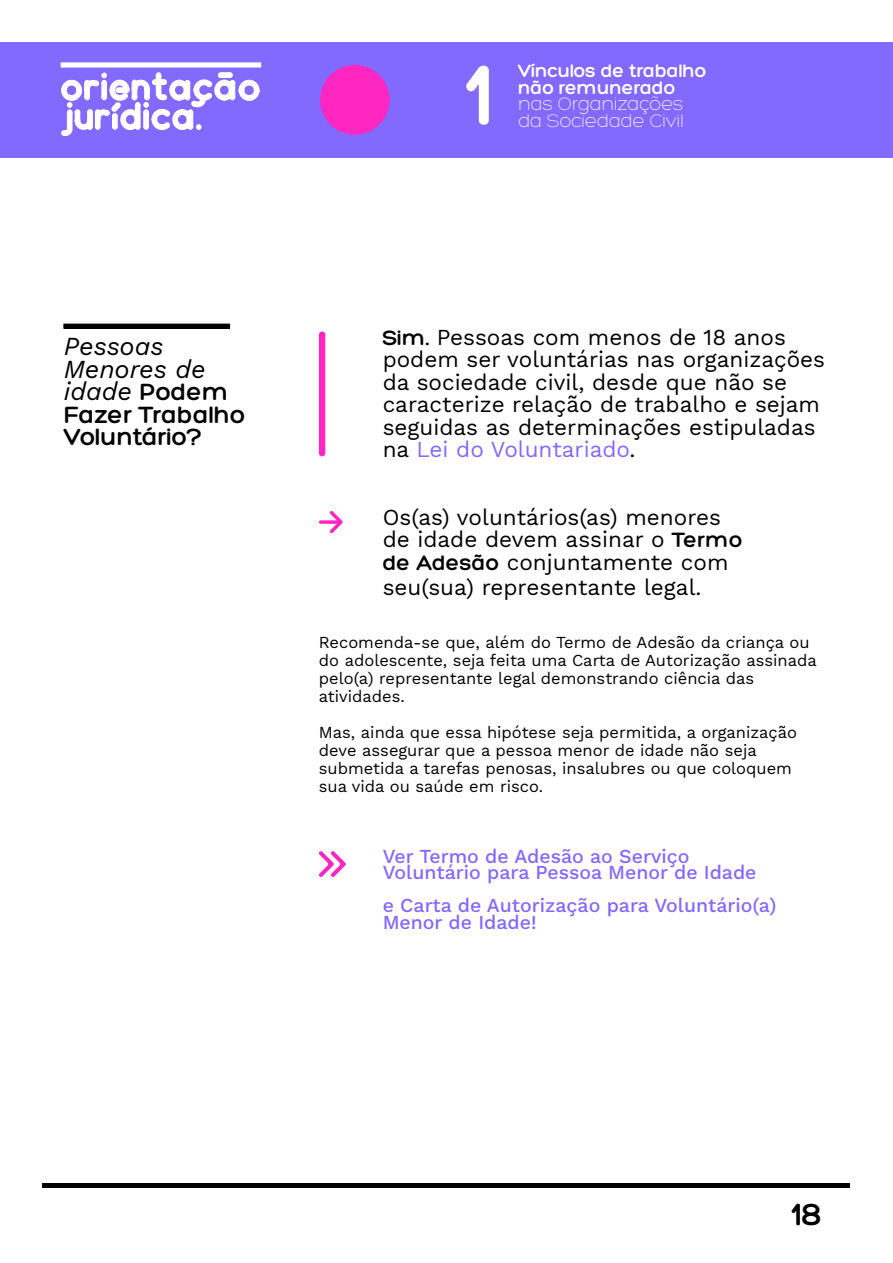
<style>
.page{position:relative;width:893px;height:1263px;background:#fff}
.page>*{position:absolute;margin:0;border:0;box-sizing:border-box;transform-origin:0 0}
.t1{font:700 90px "Hero";color:#fff}
.t2{font:700 33px "Hero";color:#000}
.t3{font:italic 25.5px/22.5px "Work Sans";color:#000}
.t4{font:700 25.5px/22.5px "Hero";color:#000}
.t5{font:22.5px/22.5px "Work Sans";color:#000}
.t6{font:19.5px/16.5px "Work Sans";color:#8269ff}
.t7{font:700 19.5px/16.5px "Hero";letter-spacing:-.01em;color:#fff}
.t8{font:300 19.5px/16.5px "Hero";letter-spacing:-.01em;color:#fff}
.t9{font:16.5px/18px "Work Sans";color:#000}
.s1{font-family:"Hero";font-weight:700;font-style:normal}
.s2{font-family:"Hero";font-weight:700}
.s3{color:#8269ff}
</style>
<div class="page">
<hr style="left:43px;top:1184px;width:807px;height:4px;background:#000">
<div style="left:0;top:43px;width:893px;height:115px;background:#8269ff"></div>
<svg style="left:320px;top:65px;width:70px;height:70px"></svg>
<hr style="left:61px;top:63px;width:200px;height:4px;background:#fff">
<svg style="left:61px;top:73px;width:198px;height:63px"></svg>
<div style="left:64px;top:324px;width:166px;height:4px;border:1px solid #000"></div>
<svg style="left:319px;top:520px;width:21px;height:4px"></svg>
<svg style="left:330px;top:511px;width:13px;height:22px"></svg>
<svg style="left:319px;top:851px;width:27px;height:26px"></svg>
<div style="left:319px;top:331px;width:6px;height:125px;background:#ff26c2;border-radius:3px"></div>
<h1 class="t1" style="left:463px;top:47px;width:31px">1</h1>
<p class="t7" style="left:518px;top:64px;width:190px">Vínculos de trabalho não remunerado</p>
<p class="t8" style="left:518px;top:96px;width:167px">nas Organizações da Sociedade Civil</p>
<h3 class="t3" style="left:64px;top:334px;width:167px">Pessoas<br>Menores de idade <span class="s1">Podem</span></h3>
<h3 class="t4" style="left:64px;top:404px;width:183px">Fazer Trabalho<br>Voluntário?</h3>
<h3 class="t5" style="left:383px;top:325px;width:444px"><span class="s2">Sim.</span> Pessoas com menos de 18 anos podem ser voluntárias nas organizações da sociedade civil, desde que não se caracterize relação de trabalho e sejam seguidas as determinações estipuladas na <span class="s3">Lei do Voluntariado</span>.</h3>
<h3 class="t5" style="left:383px;top:505px;width:361px">Os(as) voluntários(as) menores de idade devem assinar o <span class="s2">Termo de Adesão</span> conjuntamente com</h3>
<h3 class="t5" style="left:383px;top:576px;width:320px">seu(sua) representante legal.</h3>
<p class="t9" style="left:319px;top:633px;width:499px">Recomenda-se que, além do Termo de Adesão da criança ou do adolescente, seja feita uma Carta de Autorização assinada pelo(a) representante legal demonstrando ciência das atividades.</p>
<p class="t9" style="left:319px;top:723px;width:480px">Mas, ainda que essa hipótese seja permitida, a organização deve assegurar que a pessoa menor de idade não seja submetida a tarefas penosas, insalubres ou que coloquem sua vida ou saúde em risco.</p>
<p class="t6" style="left:383px;top:847px;width:375px">Ver Termo de Adesão ao Serviço<br>Voluntário para Pessoa Menor de Idade</p>
<p class="t6" style="left:383px;top:896px;width:395px">e Carta de Autorização para Voluntário(a)<br>Menor de Idade!</p>
<h2 class="t2" style="left:791px;top:1197px;width:33px">18</h2>
</div>
